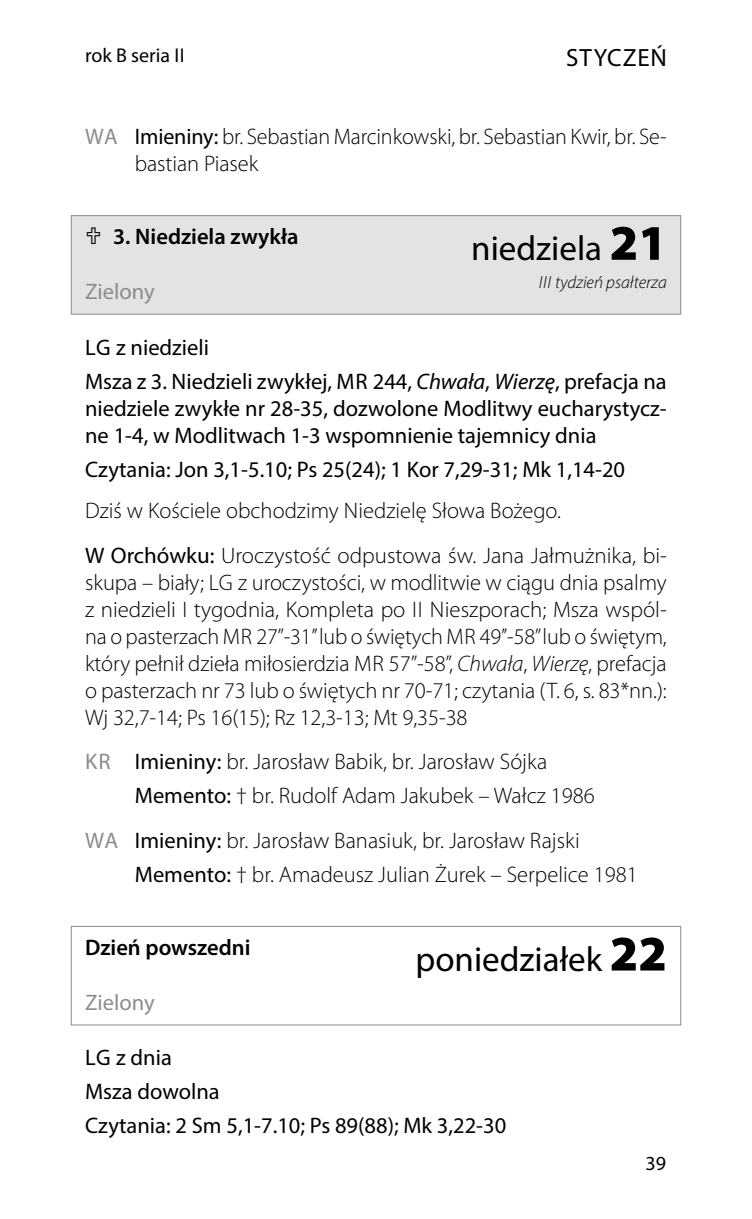
<style>
.page{position:relative;width:752px;height:1219px;background:#fff}
.page>*{position:absolute;margin:0;border:0;box-sizing:border-box;transform-origin:0 0}
.t1{font:35px "Myriad Pro";color:#000}
.t2{font:25px "Myriad Pro";letter-spacing:.035em;color:#000}
.t3{font:300 22.5px/27px "Myriad Pro";color:#000}
.t4{font:22.5px/34px "Myriad Pro";color:#000}
.t5{font:600 22.5px "Myriad Pro";color:#000}
.t6{font:22.5px "Myriad Pro";color:#8a8c8e}
.t7{font:20px "Myriad Pro";color:#000}
.t8{font:italic 300 17.5px "Myriad Pro";color:#000}
.s1{font-weight:400;color:#8a8c8e}
.s2{font-weight:400}
.s3{font-weight:900;font-size:50px}
.s4{font-style:italic}
</style>
<div class="page">
<div style="left:71px;top:215px;width:609px;height:100px;background:#e2e3e4;border:1px solid #8a8c8e"></div>
<div style="left:71px;top:926px;width:609px;height:99px;border:1px solid #8a8c8e"></div>
<p class="t7" style="left:85px;top:43px;width:101px">rok B seria II</p>
<p class="t2" style="left:565px;top:42px;width:102px">STYCZEŃ</p>
<p class="t3" style="left:135px;top:123px;width:533px;text-indent:-50px"><span class="s1">WA</span> <span class="s2">Imieniny:</span> br. Sebastian Marcinkowski, br. Sebastian Kwir, br. Se&shy;bastian Piasek</p>
<h1 class="t1" style="left:471px;top:226px;width:197px">niedziela <span class="s3">21</span></h1>
<p class="t8" style="left:538px;top:271px;width:129px">III tydzień psałterza</p>
<p class="t5" style="left:113px;top:222px;width:187px">3. Niedziela zwykła</p>
<p class="t6" style="left:85px;top:278px;width:71px">Zielony</p>
<p class="t4" style="left:85px;top:330px;width:583px">LG z niedzieli<br>Msza z 3. Niedzieli zwykłej, MR 244, <span class="s4">Chwała</span>, <span class="s4">Wierzę</span>, prefacja na</p>
<p class="t4" style="left:85px;top:394px;width:583px;line-height:27px">niedziele zwykłe nr 28-35, dozwolone Modlitwy eucharystycz&shy;ne 1-4, w Modlitwach 1-3 wspomnienie tajemnicy dnia</p>
<p class="t4" style="left:85px;top:452px;width:541px">Czytania: Jon 3,1-5.10; Ps 25(24); 1 Kor 7,29-31; Mk 1,14-20</p>
<p class="t3" style="left:85px;top:488px;width:583px;line-height:44.8px">Dziś w Kościele obchodzimy Niedzielę Słowa Bożego.<br><span class="s2">W Orchówku:</span> Uroczystość odpustowa św. Jana Jałmużnika, bi-</p>
<p class="t3" style="left:85px;top:568px;width:583px;text-align:justify">skupa – biały; LG z uroczystości, w modlitwie w ciągu dnia psalmy z niedzieli I tygodnia, Kompleta po II Nieszporach; Msza wspól&shy;na o pasterzach MR 27’’-31’’ lub o świętych MR 49’’-58’’ lub o świętym, który pełnił dzieła miłosierdzia MR 57’’-58’’, <span class="s4">Chwała</span>, <span class="s4">Wierzę</span>, prefacja o pasterzach nr 73 lub o świętych nr 70-71; czytania (T. 6, s. 83*nn.):<br>Wj 32,7-14; Ps 16(15); Rz 12,3-13; Mt 9,35-38</p>
<p class="t3" style="left:135px;top:745px;width:461px;line-height:34px;text-indent:-50px"><span class="s1">KR</span> <span class="s2">Imieniny:</span> br. Jarosław Babik, br. Jarosław Sójka<br><span class="s2">Memento:</span> † br. Rudolf Adam Jakubek – Wałcz 1986</p>
<p class="t3" style="left:135px;top:823px;width:504px;line-height:34px;text-indent:-50px"><span class="s1">WA</span> <span class="s2">Imieniny:</span> br. Jarosław Banasiuk, br. Jarosław Rajski<br><span class="s2">Memento:</span> † br. Amadeusz Julian Żurek – Serpelice 1981</p>
<h1 class="t1" style="left:415px;top:937px;width:253px">poniedziałek <span class="s3">22</span></h1>
<p class="t5" style="left:85px;top:933px;width:167px">Dzień powszedni</p>
<p class="t6" style="left:85px;top:988px;width:71px">Zielony</p>
<p class="t4" style="left:85px;top:1040px;width:422px">LG z dnia<br>Msza dowolna<br>Czytania: 2 Sm 5,1-7.10; Ps 89(88); Mk 3,22-30</p>
<p class="t7" style="left:645px;top:1151px;width:22px">39</p>
</div>
